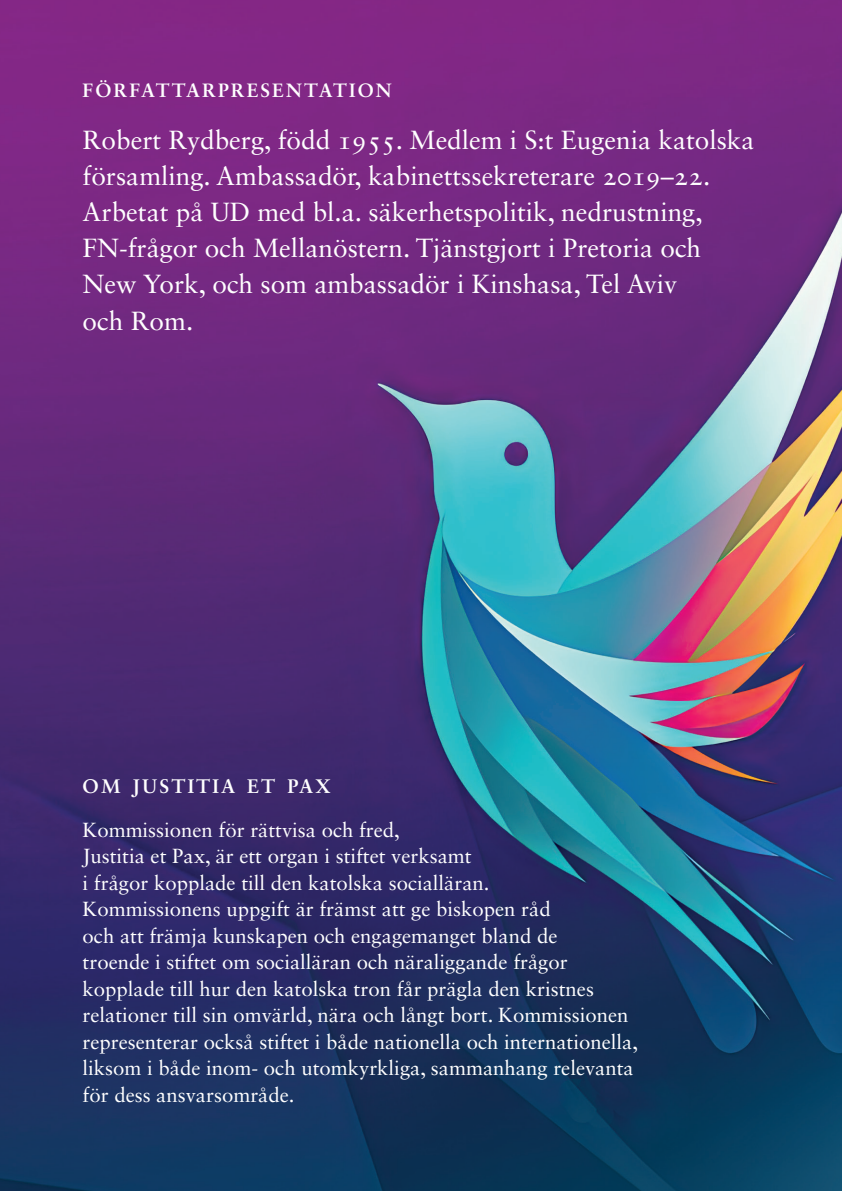
<style>
.page{position:relative;width:842px;height:1191px;background:#fff}
.page>*{position:absolute;margin:0;border:0;box-sizing:border-box;transform-origin:0 0}
.t1{font:26.2px/36.2px "Sabon LT Std";color:#fff}
.t2{font:20.4px/26.6px "Sabon LT Std";color:#fff}
.t3{font:700 19.6px "Sabon LT Std";letter-spacing:.105em;color:#fff}
.t4{font:700 19.2px "Sabon LT Std";letter-spacing:.105em;color:#fff}
</style>
<div class="page">
<img style="left:0;top:0;width:842px;height:1191px">
<p class="t4" style="left:83px;top:79px;width:311px">FÖRFATTARPRESENTATION</p>
<p class="t1" style="left:83px;top:121px;width:673px">Robert Rydberg, född 1955. Medlem i S:t Eugenia katolska församling. Ambassadör, kabinettssekreterare 2019–22.<br>Arbetat på UD med bl.a. säkerhetspolitik, nedrustning, FN-frågor och Mellanöstern. Tjänstgjort i Pretoria och New York, och som ambassadör i Kinshasa, Tel Aviv<br>och Rom.</p>
<p class="t3" style="left:83px;top:774px;width:250px">OM JUSTITIA ET PAX</p>
<p class="t2" style="left:83px;top:816px;width:557px">Kommissionen för rättvisa och fred,<br>Justitia et Pax, är ett organ i stiftet verksamt<br>i frågor kopplade till den katolska socialläran.<br>Kommissionens uppgift är främst att ge biskopen råd<br>och att främja kunskapen och engagemanget bland de<br>troende i stiftet om socialläran och näraliggande frågor kopplade till hur den katolska tron får prägla den kristnes relationer till sin omvärld, nära och långt bort. Kommissionen representerar också stiftet i både nationella och internationella, liksom i både inom- och utomkyrkliga, sammanhang relevanta för dess ansvarsområde.</p>
</div>
